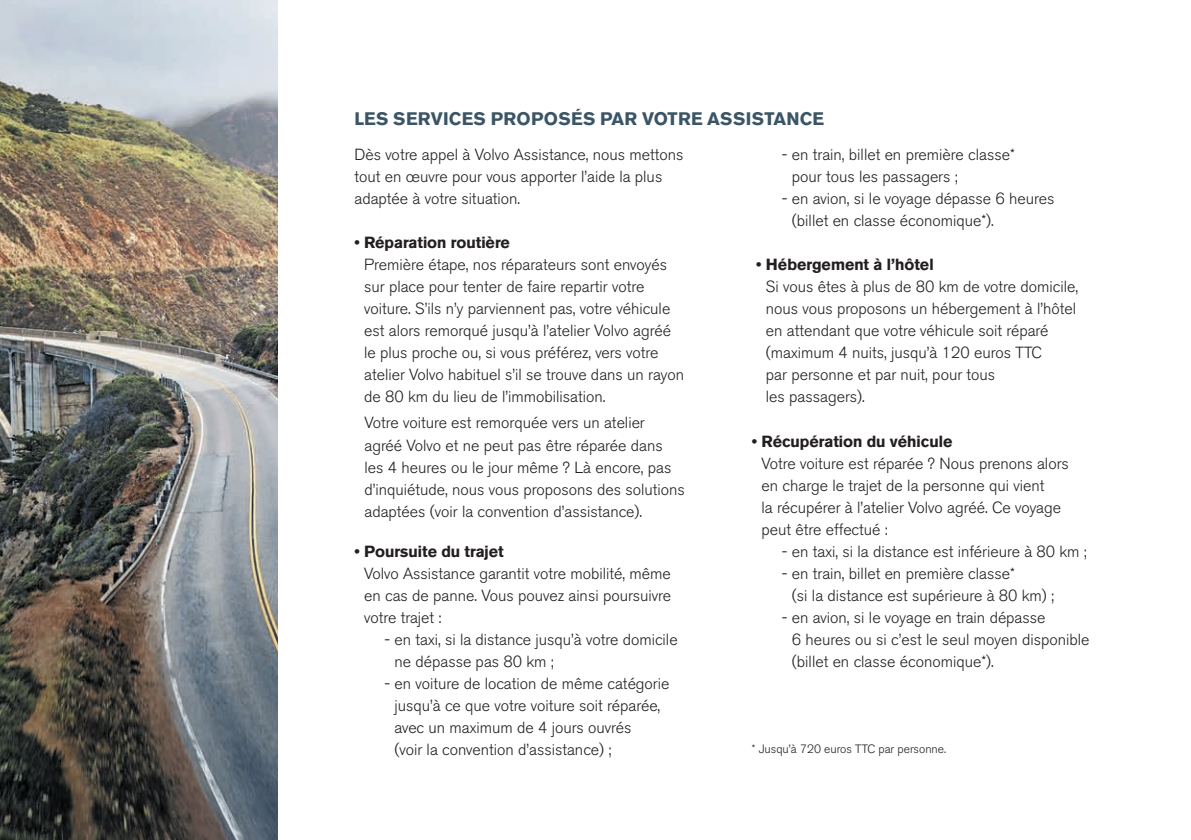
<style>
.page{position:relative;width:1191px;height:840px;background:#fff}
.page>*{position:absolute;margin:0;border:0;box-sizing:border-box;transform-origin:0 0}
.t1{font:700 18px "Volvo Sans Pro";letter-spacing:.015em;color:#3b5566}
.t2{font:300 16px/22px "Volvo Sans Pro";color:#231f20}
.t3{font:700 16px "Volvo Sans Pro";color:#231f20}
.t4{font:300 12px "Volvo Sans Pro";color:#231f20}
</style>
<div class="page">
<img style="left:0;top:0;width:278px;height:839px">
<p class="t1" style="left:354px;top:108px;width:471px">LES SERVICES PROPOSÉS PAR VOTRE ASSISTANCE</p>
<p class="t2" style="left:354px;top:144px;width:330px">Dès votre appel à Volvo Assistance, nous mettons tout en œuvre pour vous apporter l’aide la plus adaptée à votre situation.</p>
<p class="t3" style="left:354px;top:233px;width:157px">• Réparation routière</p>
<p class="t2" style="left:364px;top:254px;width:321px">Première étape, nos réparateurs sont envoyés sur place pour tenter de faire repartir votre voiture. S’ils n’y parviennent pas, votre véhicule est alors remorqué jusqu’à l’atelier Volvo agréé le plus proche ou, si vous préférez, vers votre atelier Volvo habituel s’il se trouve dans un rayon de 80 km du lieu de l’immobilisation.</p>
<p class="t2" style="left:364px;top:412px;width:322px">Votre voiture est remorquée vers un atelier agréé Volvo et ne peut pas être réparée dans les 4 heures ou le jour même ? Là encore, pas d’inquiétude, nous vous proposons des solutions adaptées (voir la convention d’assistance).</p>
<p class="t3" style="left:354px;top:541px;width:151px">• Poursuite du trajet</p>
<p class="t2" style="left:364px;top:562px;width:308px;text-align:justify">Volvo Assistance garantit votre mobilité, même en cas de panne. Vous pouvez ainsi poursuivre votre trajet :</p>
<p class="t2" style="left:394px;top:628px;width:285px;text-indent:-10px">- en taxi, si la distance jusqu’à votre domicile ne dépasse pas 80 km ;</p>
<p class="t2" style="left:394px;top:672px;width:276px;text-indent:-10px">- en voiture de location de même catégorie jusqu’à ce que votre voiture soit réparée, avec un maximum de 4 jours ouvrés<br>(voir la convention d’assistance) ;</p>
<p class="t2" style="left:792px;top:144px;width:224px;text-indent:-10px">- en train, billet en première classe* pour tous les passagers ;</p>
<p class="t2" style="left:792px;top:188px;width:264px;text-indent:-10px">- en avion, si le voyage dépasse 6 heures (billet en classe économique*).</p>
<p class="t3" style="left:756px;top:255px;width:179px">• Hébergement à l’hôtel</p>
<p class="t2" style="left:766px;top:276px;width:314px">Si vous êtes à plus de 80 km de votre domicile, nous vous proposons un hébergement à l’hôtel en attendant que votre véhicule soit réparé (maximum 4 nuits, jusqu’à 120 euros TTC<br>par personne et par nuit, pour tous<br>les passagers).</p>
<p class="t3" style="left:752px;top:431px;width:202px">• Récupération du véhicule</p>
<p class="t2" style="left:761px;top:452px;width:309px">Votre voiture est réparée ? Nous prenons alors en charge le trajet de la personne qui vient<br>la récupérer à l’atelier Volvo agréé. Ce voyage peut être effectué :</p>
<p class="t2" style="left:782px;top:540px;width:307px">- en taxi, si la distance est inférieure à 80 km ;</p>
<p class="t2" style="left:792px;top:562px;width:264px;text-indent:-10px">- en train, billet en première classe*<br>(si la distance est supérieure à 80 km) ;</p>
<p class="t2" style="left:792px;top:606px;width:299px;text-indent:-10px">- en avion, si le voyage en train dépasse<br>6 heures ou si c’est le seul moyen disponible (billet en classe économique*).</p>
<p class="t4" style="left:752px;top:741px;width:196px">* Jusqu’à 720 euros TTC par personne.</p>
</div>
